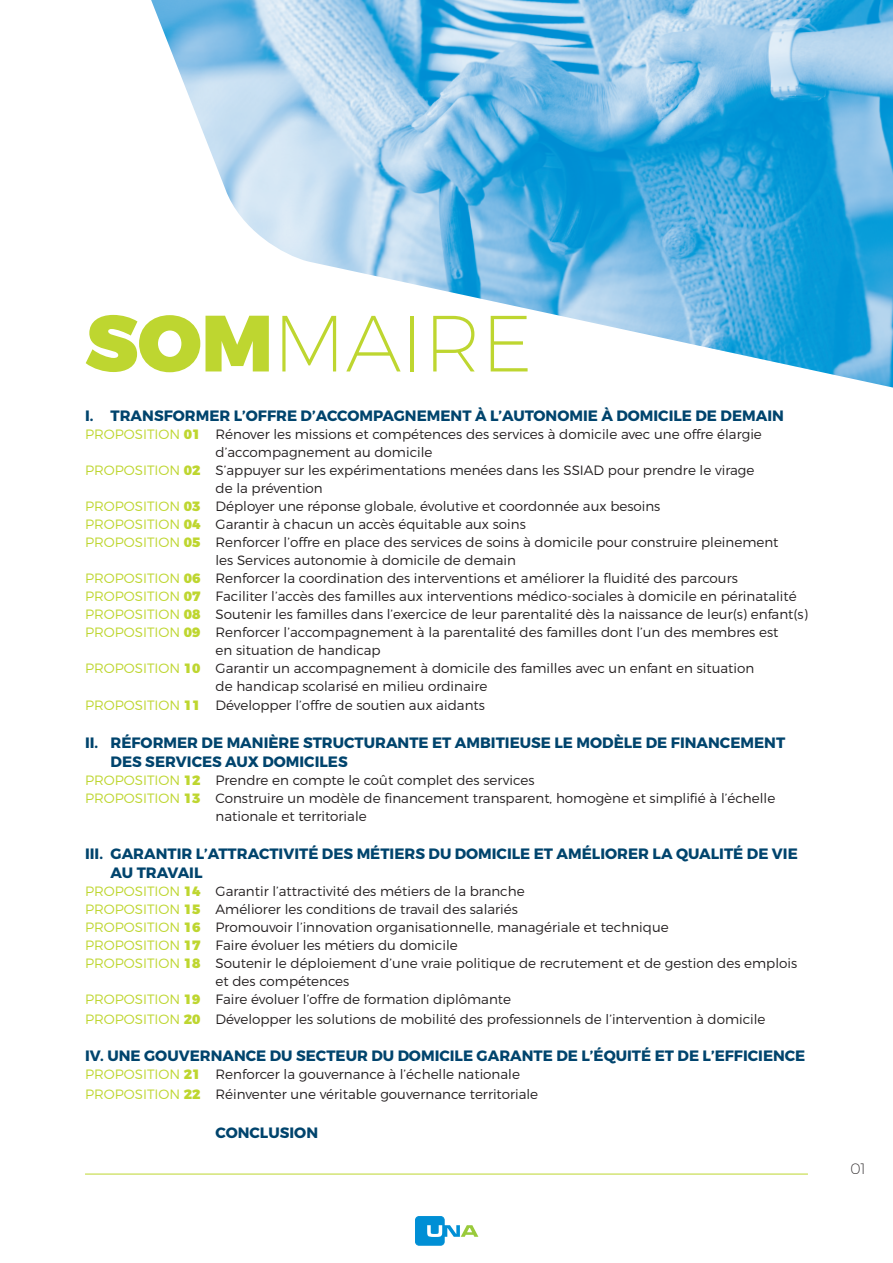
<style>
.page{position:relative;width:893px;height:1263px;background:#fff}
.page>*{position:absolute;margin:0;border:0;box-sizing:border-box;transform-origin:0 0}
.t1{font:200 79.5px "Montserrat";color:#bed630}
.t2{font:700 15px "Montserrat";color:#00446d}
.t3{font:200 15px "Montserrat";color:#231f20}
.t4{font:300 13.5px "Montserrat";color:#231f20}
.s1{font-weight:900}
.s2{color:#bed630}
.s3{font-weight:900;color:#bed630}
</style>
<div class="page">
<img style="left:151px;top:0;width:742px;height:388px">
<hr style="left:85px;top:1174px;width:723px;height:1px;background:#bed630">
<div style="left:415px;top:1216px;width:29px;height:29px;background:#008fd5;border-radius:3px"></div>
<div style="left:415px;top:1216px;width:29px;height:29px;border:1px solid #008fd5;border-radius:3px"></div>
<svg style="left:427px;top:1225px;width:51px;height:12px"></svg>
<p class="t1" style="left:85px;top:295px;width:449px"><span class="s1">SOM</span>MAIRE</p>
<p class="t2" style="left:85px;top:406px;width:700px">I. TRANSFORMER L’OFFRE D’ACCOMPAGNEMENT À L’AUTONOMIE À DOMICILE DE DEMAIN</p>
<p class="t4" style="left:85px;top:426px;width:678px"><span class="s2">PROPOSITION</span> <span class="s3">01</span> Rénover les missions et compétences des services à domicile avec une offre élargie</p>
<p class="t4" style="left:216px;top:444px;width:218px">d’accompagnement au domicile</p>
<p class="t4" style="left:85px;top:462px;width:671px"><span class="s2">PROPOSITION</span> <span class="s3">02</span> S’appuyer sur les expérimentations menées dans les SSIAD pour prendre le virage</p>
<p class="t4" style="left:216px;top:480px;width:109px">de la prévention</p>
<p class="t4" style="left:85px;top:498px;width:577px"><span class="s2">PROPOSITION</span> <span class="s3">03</span> Déployer une réponse globale, évolutive et coordonnée aux besoins</p>
<p class="t4" style="left:85px;top:516px;width:442px"><span class="s2">PROPOSITION</span> <span class="s3">04</span> Garantir à chacun un accès équitable aux soins</p>
<p class="t4" style="left:85px;top:534px;width:695px"><span class="s2">PROPOSITION</span> <span class="s3">05</span> Renforcer l’offre en place des services de soins à domicile pour construire pleinement</p>
<p class="t4" style="left:216px;top:552px;width:302px">les Services autonomie à domicile de demain</p>
<p class="t4" style="left:85px;top:570px;width:654px"><span class="s2">PROPOSITION</span> <span class="s3">06</span> Renforcer la coordination des interventions et améliorer la fluidité des parcours</p>
<p class="t4" style="left:85px;top:588px;width:713px"><span class="s2">PROPOSITION</span> <span class="s3">07</span> Faciliter l’accès des familles aux interventions médico-sociales à domicile en périnatalité</p>
<p class="t4" style="left:85px;top:606px;width:724px"><span class="s2">PROPOSITION</span> <span class="s3">08</span> Soutenir les familles dans l’exercice de leur parentalité dès la naissance de leur(s) enfant(s)</p>
<p class="t4" style="left:85px;top:624px;width:695px"><span class="s2">PROPOSITION</span> <span class="s3">09</span> Renforcer l’accompagnement à la parentalité des familles dont l’un des membres est</p>
<p class="t4" style="left:216px;top:642px;width:167px">en situation de handicap</p>
<p class="t4" style="left:85px;top:660px;width:671px"><span class="s2">PROPOSITION</span> <span class="s3">10</span> Garantir un accompagnement à domicile des familles avec un enfant en situation</p>
<p class="t4" style="left:216px;top:678px;width:273px">de handicap scolarisé en milieu ordinaire</p>
<p class="t4" style="left:85px;top:697px;width:401px"><span class="s2">PROPOSITION</span> <span class="s3">11</span> Développer l’offre de soutien aux aidants</p>
<p class="t2" style="left:85px;top:733px;width:702px">II. RÉFORMER DE MANIÈRE STRUCTURANTE ET AMBITIEUSE LE MODÈLE DE FINANCEMENT</p>
<p class="t2" style="left:111px;top:753px;width:239px">DES SERVICES AUX DOMICILES</p>
<p class="t4" style="left:85px;top:772px;width:451px"><span class="s2">PROPOSITION</span> <span class="s3">12</span> Prendre en compte le coût complet des services</p>
<p class="t4" style="left:85px;top:790px;width:692px"><span class="s2">PROPOSITION</span> <span class="s3">13</span> Construire un modèle de financement transparent, homogène et simplifié à l’échelle</p>
<p class="t4" style="left:216px;top:808px;width:153px">nationale et territoriale</p>
<p class="t2" style="left:85px;top:844px;width:714px">III. GARANTIR L’ATTRACTIVITÉ DES MÉTIERS DU DOMICILE ET AMÉLIORER LA QUALITÉ DE VIE</p>
<p class="t2" style="left:111px;top:864px;width:93px">AU TRAVAIL</p>
<p class="t4" style="left:85px;top:883px;width:441px"><span class="s2">PROPOSITION</span> <span class="s3">14</span> Garantir l’attractivité des métiers de la branche</p>
<p class="t4" style="left:85px;top:901px;width:434px"><span class="s2">PROPOSITION</span> <span class="s3">15</span> Améliorer les conditions de travail des salariés</p>
<p class="t4" style="left:85px;top:919px;width:585px"><span class="s2">PROPOSITION</span> <span class="s3">16</span> Promouvoir l’innovation organisationnelle, managériale et technique</p>
<p class="t4" style="left:85px;top:937px;width:374px"><span class="s2">PROPOSITION</span> <span class="s3">17</span> Faire évoluer les métiers du domicile</p>
<p class="t4" style="left:85px;top:955px;width:714px"><span class="s2">PROPOSITION</span> <span class="s3">18</span> Soutenir le déploiement d’une vraie politique de recrutement et de gestion des emplois</p>
<p class="t4" style="left:216px;top:973px;width:135px">et des compétences</p>
<p class="t4" style="left:85px;top:991px;width:427px"><span class="s2">PROPOSITION</span> <span class="s3">19</span> Faire évoluer l’offre de formation diplômante</p>
<p class="t4" style="left:85px;top:1011px;width:682px"><span class="s2">PROPOSITION</span> <span class="s3">20</span> Développer les solutions de mobilité des professionnels de l’intervention à domicile</p>
<p class="t2" style="left:85px;top:1047px;width:722px">IV. UNE GOUVERNANCE DU SECTEUR DU DOMICILE GARANTE DE L’ÉQUITÉ ET DE L’EFFICIENCE</p>
<p class="t4" style="left:85px;top:1066px;width:436px"><span class="s2">PROPOSITION</span> <span class="s3">21</span> Renforcer la gouvernance à l’échelle nationale</p>
<p class="t4" style="left:85px;top:1086px;width:455px"><span class="s2">PROPOSITION</span> <span class="s3">22</span> Réinventer une véritable gouvernance territoriale</p>
<p class="t2" style="left:216px;top:1123px;width:104px">CONCLUSION</p>
<p class="t3" style="left:850px;top:1159px;width:17px">01</p>
</div>
